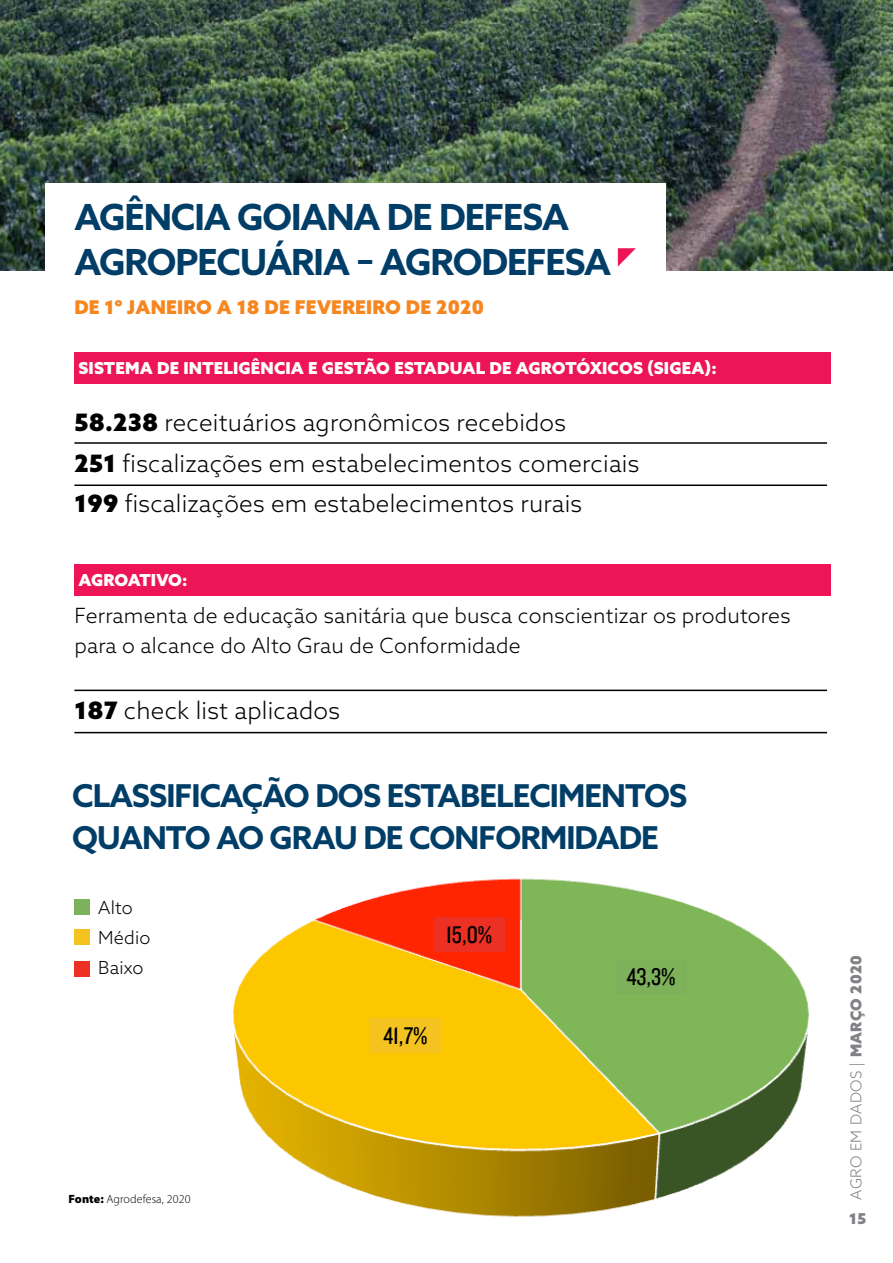
<style>
.page{position:relative;width:893px;height:1263px;background:#fff}
.page>*{position:absolute;margin:0;border:0;box-sizing:border-box;transform-origin:0 0}
.t1{font:700 36px "Azo Sans";letter-spacing:-.03em;color:#003d67}
.t2{font:700 31.5px "Azo Sans";letter-spacing:-.03em;color:#003d67}
.t3{font:25.05px "Knockout HTF29 Junior Liteweight";color:#000}
.t4{font:300 24px/40.5px "Azo Sans";letter-spacing:.01em;color:#000}
.t5{font:300 21px/30px "Azo Sans";letter-spacing:.01em;color:#000}
.t6{font:900 18.9px "Azo Sans";letter-spacing:.01em;color:#f6861f}
.t7{font:300 18px/30px "Azo Sans";letter-spacing:.01em;color:#000}
.t8{font:900 16.5px "Azo Sans";letter-spacing:.01em;color:#fff}
.t9{font:300 15px "Azo Sans";letter-spacing:.025em;color:#808285}
.t10{font:900 15px "Azo Sans";color:#808285}
.t11{font:300 12px "Myriad Pro";letter-spacing:.01em;color:#000}
.s1{font-weight:900}
</style>
<div class="page">
<img style="left:233px;top:878px;width:576px;height:339px">
<hr style="left:74px;top:442px;width:753px;height:2px;background:#000">
<hr style="left:74px;top:690px;width:753px;height:1px;background:#000">
<hr style="left:74px;top:484px;width:753px;height:2px;background:#000">
<hr style="left:74px;top:732px;width:753px;height:1px;background:#000">
<div style="left:74px;top:352px;width:757px;height:31px;background:#ed1555"></div>
<div style="left:74px;top:564px;width:757px;height:31px;background:#ed1555"></div>
<svg style="left:0;top:0;width:893px;height:270px;background:#425647"></svg>
<div style="left:45px;top:184px;width:620px;height:103px;background:#fff"></div>
<svg style="left:618px;top:248px;width:18px;height:18px"></svg>
<div style="left:74px;top:899px;width:16px;height:15px;background:#7db15a"></div>
<div style="left:74px;top:961px;width:16px;height:16px;background:#ec3024"></div>
<div style="left:74px;top:929px;width:16px;height:16px;background:#f4c31f"></div>
<div style="left:616px;top:959px;width:70px;height:34px;background:#7db15a"></div>
<div style="left:434px;top:917px;width:70px;height:34px;background:#ec3024"></div>
<div style="left:370px;top:1018px;width:71px;height:35px;background:#f4c31f"></div>
<h1 class="t1" style="left:74px;top:193px;width:118px">AGÊNCIA</h1>
<h1 class="t1" style="left:237px;top:193px;width:289px">GOIANA DE DEFESA</h1>
<h1 class="t1" style="left:74px;top:238px;width:51px">AGRO</h1>
<h1 class="t1" style="left:176px;top:238px;width:45px">PECUÁRIA</h1>
<h1 class="t1" style="left:356px;top:238px;width:256px">– AGRODEFESA</h1>
<p class="t6" style="left:74px;top:295px;width:411px">DE 1º JANEIRO A 18 DE FEVEREIRO DE 2020</p>
<p class="t8" style="left:78px;top:357px;width:587px">SISTEMA DE INTELIGÊNCIA E GESTÃO ESTADUAL DE AGROTÓXICOS (SIGEA</p>
<p class="t8" style="left:705px;top:357px;width:14px">):</p>
<p class="t4" style="left:74px;top:402px;width:566px"><span class="s1">58.238</span> receituários agronômicos recebidos<br><span class="s1">251</span> fiscalizações em estabelecimentos comerciais<br><span class="s1">199</span> fiscalizações em estabelecimentos rurais</p>
<p class="t8" style="left:78px;top:569px;width:13px">AGROATIVO</p>
<p class="t8" style="left:182px;top:569px;width:7px">:</p>
<p class="t5" style="left:74px;top:600px;width:718px">Ferramenta de educação sanitária que busca conscientizar os produtores para o alcance do Alto Grau de Conformidade</p>
<p class="t4" style="left:74px;top:690px;width:267px"><span class="s1">187</span> check list aplicados</p>
<h2 class="t2" style="left:72px;top:775px;width:38px">CLASSI</h2>
<h2 class="t2" style="left:175px;top:775px;width:163px">FICAÇÃO DOS</h2>
<h2 class="t2" style="left:387px;top:775px;width:71px">ES TABELECIME</h2>
<h2 class="t2" style="left:601px;top:775px;width:65px">NTOS</h2>
<h2 class="t2" style="left:72px;top:817px;width:220px">QUANTO AO GRAU</h2>
<h2 class="t2" style="left:363px;top:817px;width:154px">DE CONFORMIDADE</h2>
<p class="t7" style="left:98px;top:892px;width:54px">Alto<br>Médio<br>Baixo</p>
<p class="t11" style="left:68px;top:1192px;width:124px"><span class="s1">Fonte:</span> Agrodefesa, 2020</p>
<p class="t3" style="left:446px;top:922px;width:47px">15,0%</p>
<p class="t3" style="left:384px;top:1023px;width:45px">41,7%</p>
<p class="t3" style="left:627px;top:964px;width:50px">43,3%</p>
<p class="t9" style="left:846px;top:1199px;width:246px;rotate:-90deg">AGRO EM DADOS | <span class="s1">MARÇO 2020</span></p>
<p class="t10" style="left:849px;top:1208px;width:19px">15</p>
</div>
